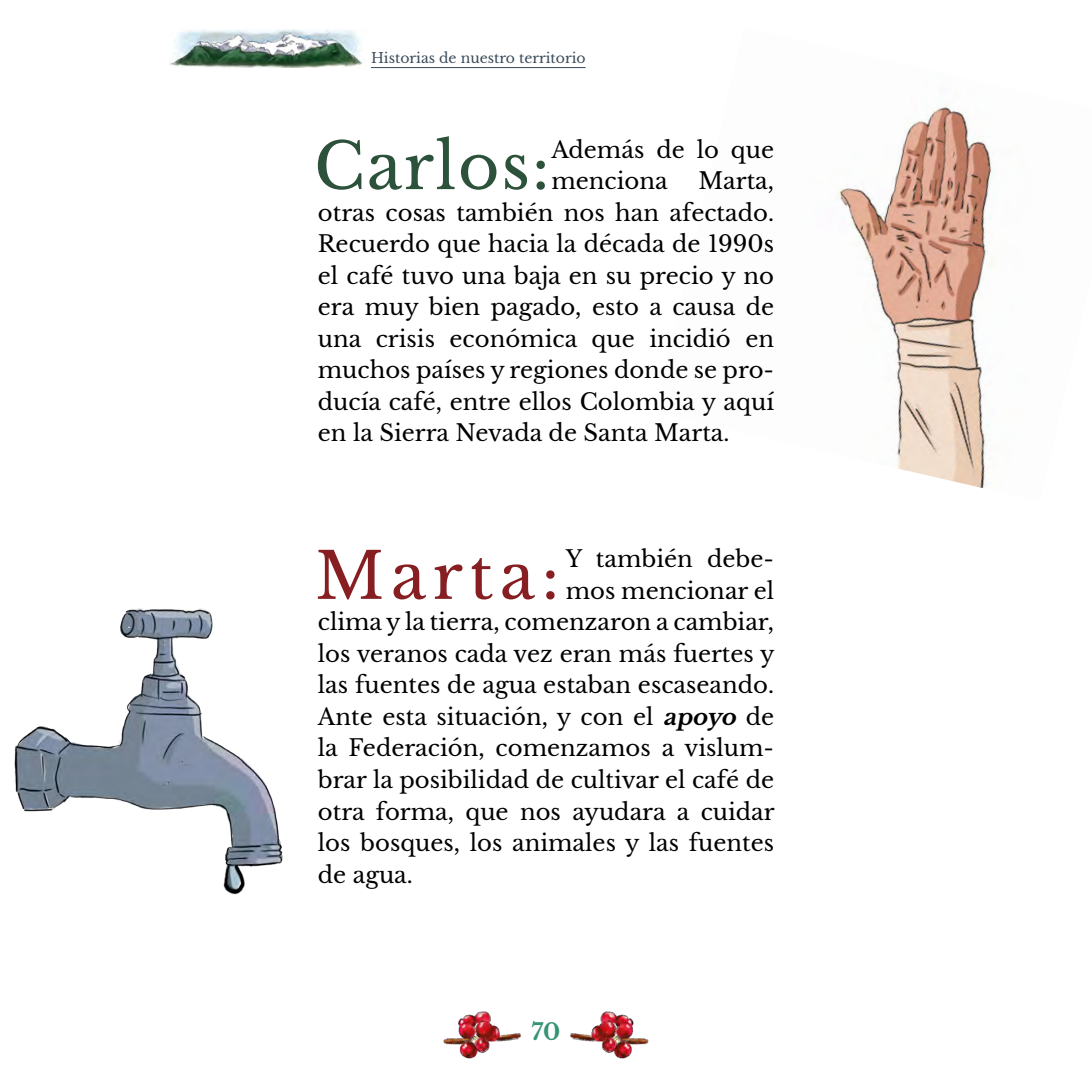
<style>
.page{position:relative;width:1092px;height:1092px;background:#fff}
.page>*{position:absolute;margin:0;border:0;box-sizing:border-box;transform-origin:0 0}
.t1{font:63.7px "Libre Baskerville";letter-spacing:.025em;color:#2c523b}
.t2{font:63.7px "Libre Baskerville";letter-spacing:.1em;color:#861e22}
.t3{font:22.75px/31.5px "Libre Baskerville";color:#000}
.t4{font:700 22.75px "Libre Baskerville";color:#379372}
.t5{font:14px "Libre Baskerville";color:#3a4b5a}
.s1{font-weight:700;font-style:italic}
</style>
<div class="page">
<img style="left:169px;top:29px;width:194px;height:39px">
<hr style="left:371px;top:67px;width:214px;height:1px;background:#3a4b5a">
<img style="left:443px;top:1011px;width:79px;height:48px">
<img style="left:570px;top:1011px;width:79px;height:48px">
<img style="left:836px;top:105px;width:158px;height:383px">
<img style="left:14px;top:608px;width:269px;height:287px">
<p class="t5" style="left:371px;top:49px;width:216px">Historias de nuestro territorio</p>
<h1 class="t1" style="left:314px;top:127px;width:237px">Carlos:</h1>
<p class="t3" style="left:551px;top:134px;width:224px">Además de lo que menciona</p>
<p class="t3" style="left:318px;top:165px;width:458px;text-align:justify;text-indent:380px">Marta, otras cosas también nos han afectado.<br>Recuerdo que hacia la década de 1990s el café tuvo una baja en su precio y no era muy bien pagado, esto a causa de una crisis económica que incidió en muchos países y regiones donde se pro&shy;ducía café, entre ellos Colombia y aquí en la Sierra Nevada de Santa Marta.</p>
<h1 class="t2" style="left:315px;top:537px;width:246px">Marta:</h1>
<p class="t3" style="left:565px;top:543px;width:210px">Y también debe-</p>
<p class="t3" style="left:565px;top:575px;width:210px">mos mencionar el</p>
<p class="t3" style="left:318px;top:606px;width:458px">clima y la tierra, comenzaron a cambiar,</p>
<p class="t3" style="left:318px;top:638px;width:458px">los veranos cada vez eran más fuertes y</p>
<p class="t3" style="left:318px;top:669px;width:457px">las fuentes de agua estaban escaseando.</p>
<p class="t3" style="left:318px;top:701px;width:457px">Ante esta situación, y con el <span class="s1">apoyo</span> de</p>
<p class="t3" style="left:318px;top:732px;width:458px">la Federación, comenzamos a vislum-</p>
<p class="t3" style="left:318px;top:764px;width:457px">brar la posibilidad de cultivar el café de</p>
<p class="t3" style="left:318px;top:795px;width:458px">otra forma, que nos ayudara a cuidar</p>
<p class="t3" style="left:318px;top:827px;width:457px">los bosques, los animales y las fuentes</p>
<p class="t3" style="left:318px;top:858px;width:97px">de agua.</p>
<p class="t4" style="left:531px;top:1017px;width:30px">70</p>
</div>
